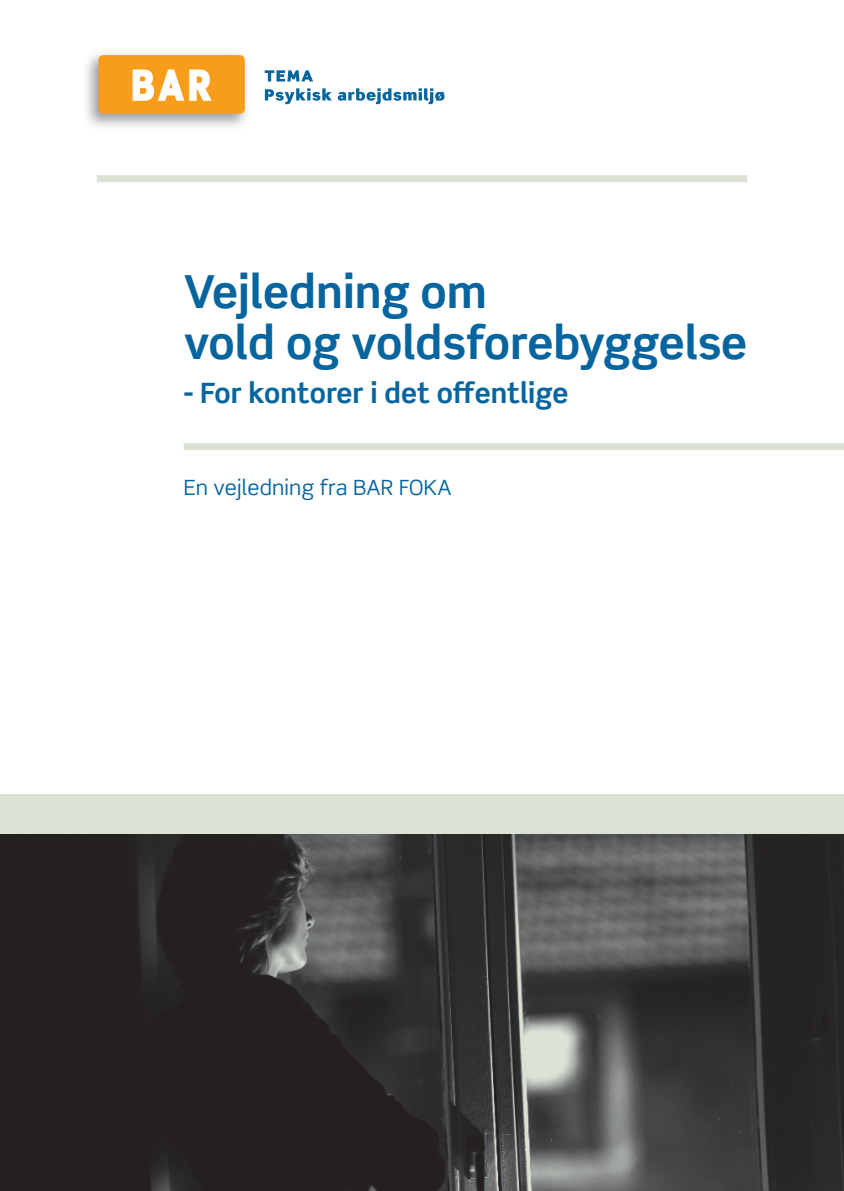
<style>
.page{position:relative;width:844px;height:1191px;background:#fff}
.page>*{position:absolute;margin:0;border:0;box-sizing:border-box;transform-origin:0 0}
.t1{font:700 45.5px/50.8px "Scene Std";color:#06659e}
.t2{font:700 28px "Scene Std";color:#06659e}
.t3{font:21px "Scene Std";letter-spacing:.01em;color:#06659e}
</style>
<div class="page">
<img style="left:0;top:833px;width:843px;height:358px">
<svg style="left:264px;top:70px;width:49px;height:11px"></svg>
<svg style="left:265px;top:88px;width:179px;height:16px"></svg>
<div style="left:98px;top:55px;width:147px;height:59px;background:#f89c1c;border-radius:5px"></div>
<svg style="left:132px;top:69px;width:80px;height:32px"></svg>
<div style="left:184px;top:443px;width:659px;height:7px;background:#dbe1d4"></div>
<div style="left:97px;top:175px;width:650px;height:7px;background:#dbe1d4"></div>
<div style="left:0;top:794px;width:843px;height:39px;background:#dbe1d4"></div>
<p class="t1" style="left:184px;top:266px;width:565px">Vejledning om<br>vold og voldsforebyggelse</p>
<p class="t2" style="left:184px;top:375px;width:386px">- For kontorer i det offentlige</p>
<p class="t3" style="left:184px;top:474px;width:269px">En vejledning fra BAR FOKA</p>
</div>
